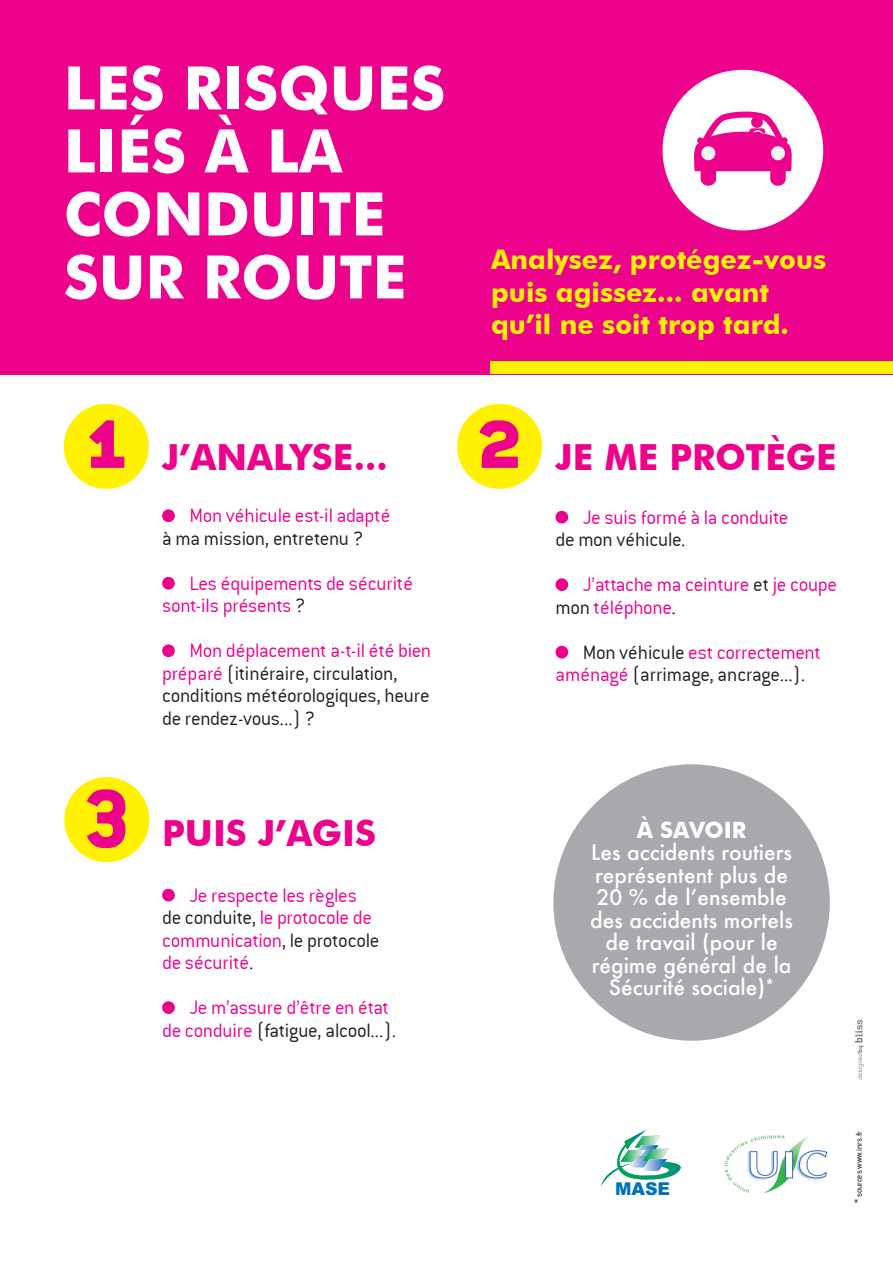
<style>
.page{position:relative;width:893px;height:1263px;background:#fff}
.page>*{position:absolute;margin:0;border:0;box-sizing:border-box;transform-origin:0 0}
.txt_courr_cond_12{font:90px "Conduit Ex Bd SCITCTT";color:#ed028c}
.t1{font:700 60px/63px "Futura BT";color:#fff}
.text_futura_18{font:700 36px "Futura BT";color:#ed028c}
.text_futura_18-2{font:700 27px "Futura BT";color:#fff101}
.text_futura_18-3{font:700 22.5px "Futura BT";color:#fff}
.text_futura_18-4{font:21px/22.5px "Conduit ITCTT Light";letter-spacing:-.015em;color:#ed028c}
.text_futura_18-5{font:21px/22.5px "Conduit ITCTT Light";letter-spacing:-.015em;color:#231f20}
.txt_courr_cond_12-2{font:500 21px/22.5px "Futura";color:#fff;text-align:center}
.txt_courr_cond_12-3{font:21px/22.5px "Conduit ITCTT Light";letter-spacing:-.015em;color:#ed028c}
.t2{font:900 17.7px "Arial";color:#0072bc}
.txt_courr_cond_12-4{font:9px "Conduit ITCTT Light";color:#000}
.s1{color:#231f20}
.s2{color:#ed028c}
.s3{font-size:10.5px}
</style>
<div class="page">
<div style="left:0;top:0;width:893px;height:374px;background:#ed028c"></div>
<div style="left:490px;top:361px;width:403px;height:13px;background:#fff101"></div>
<img style="left:725px;top:1136px;width:103px;height:56px">
<svg style="left:601px;top:1129px;width:80px;height:57px"></svg>
<div style="left:162px;top:509px;width:13px;height:13px;background:#ed028c;border-radius:50%"></div>
<div style="left:162px;top:577px;width:13px;height:13px;background:#ed028c;border-radius:50%"></div>
<div style="left:162px;top:644px;width:13px;height:13px;background:#ed028c;border-radius:50%"></div>
<div style="left:64px;top:404px;width:85px;height:85px;background:#fff101;border-radius:50%"></div>
<div style="left:457px;top:404px;width:85px;height:85px;background:#fff101;border-radius:50%"></div>
<div style="left:64px;top:777px;width:85px;height:85px;background:#fff101;border-radius:50%"></div>
<div style="left:555px;top:511px;width:13px;height:12px;background:#ed028c;border-radius:50%"></div>
<div style="left:555px;top:578px;width:13px;height:13px;background:#ed028c;border-radius:50%"></div>
<div style="left:555px;top:646px;width:13px;height:12px;background:#ed028c;border-radius:50%"></div>
<div style="left:162px;top:889px;width:13px;height:12px;background:#ed028c;border-radius:50%"></div>
<div style="left:162px;top:1001px;width:13px;height:13px;background:#ed028c;border-radius:50%"></div>
<div style="left:553px;top:764px;width:277px;height:277px;background:#a8a9ad;border-radius:50%"></div>
<svg style="left:662px;top:69px;width:162px;height:162px"></svg>
<div style="left:697px;top:137px;width:6px;height:7px;background:#ed028c;border-radius:50%"></div>
<div style="left:781px;top:137px;width:7px;height:7px;background:#ed028c;border-radius:50%"></div>
<svg style="left:855px;top:1020px;width:9px;height:59px"></svg>
<p class="t1" style="left:64px;top:56px;width:383px">LES RISQUES<br>LIÉS À LA</p>
<p class="t1" style="left:64px;top:182px;width:323px">CONDUITE</p>
<p class="t1" style="left:64px;top:245px;width:344px">SUR ROUTE</p>
<p class="text_futura_18-2" style="left:491px;top:243px;width:336px">Analysez, protégez-vous</p>
<p class="text_futura_18-2" style="left:491px;top:276px;width:279px">puis agissez... avant</p>
<p class="text_futura_18-2" style="left:491px;top:308px;width:299px">qu’il ne soit trop tard.</p>
<p class="txt_courr_cond_12" style="left:82px;top:385px;width:49px">1</p>
<p class="txt_courr_cond_12" style="left:476px;top:385px;width:49px">2</p>
<p class="text_futura_18" style="left:162px;top:435px;width:227px">J’ANALYSE...</p>
<p class="text_futura_18-4" style="left:162px;top:504px;width:230px;text-indent:27px">Mon véhicule est-il adapté <span class="s1">à ma mission, entretenu ?</span></p>
<p class="text_futura_18-4" style="left:162px;top:571px;width:252px;text-indent:27px">Les équipements de sécurité sont-ils présents <span class="s1">?</span></p>
<p class="text_futura_18-5" style="left:162px;top:639px;width:271px;text-indent:27px"><span class="s2">Mon déplacement a-t-il été bien préparé</span> (itinéraire, circulation, conditions météorologiques, heure de rendez-vous...) ?</p>
<p class="txt_courr_cond_12" style="left:83px;top:754px;width:49px">3</p>
<p class="text_futura_18" style="left:162px;top:811px;width:216px">PUIS J’AGIS</p>
<p class="txt_courr_cond_12-3" style="left:162px;top:883px;width:219px;text-indent:27px">Je respecte les règles <span class="s1">de conduite,</span> le protocole de communication<span class="s1">, le protocole </span>de sécurité<span class="s1">.</span></p>
<p class="text_futura_18-4" style="left:162px;top:995px;width:236px;text-indent:27px">Je m’assure d’être en état de conduire <span class="s1">(fatigue, alcool...).</span></p>
<p class="text_futura_18" style="left:555px;top:435px;width:283px">JE ME PROTÈGE</p>
<p class="text_futura_18-4" style="left:555px;top:505px;width:235px;text-indent:27px">Je suis formé à la conduite <span class="s1">de mon véhicule.</span></p>
<p class="text_futura_18-4" style="left:555px;top:573px;width:283px;text-indent:27px">J’attache ma ceinture <span class="s1">et</span> je coupe <span class="s1">mon</span> téléphone<span class="s1">.</span></p>
<p class="text_futura_18-5" style="left:555px;top:640px;width:267px;text-indent:27px">Mon véhicule <span class="s2">est correctement aménagé</span> (arrimage, ancrage...).</p>
<p class="text_futura_18-3" style="left:637px;top:816px;width:111px">À SAVOIR</p>
<p class="txt_courr_cond_12-2" style="left:590px;top:841px;width:204px">Les accidents routiers représentent plus de<br>20 % de l’ensemble des accidents mortels de travail (pour le régime général de la<br>Sécurité sociale)<sup>*</sup></p>
<p class="t2" style="left:615px;top:1176px;width:57px">MASE</p>
<p class="txt_courr_cond_12-4" style="left:853px;top:1203px;width:73px;rotate:-90deg"><span class="s3">*</span> sources www.inrs.fr</p>
</div>
